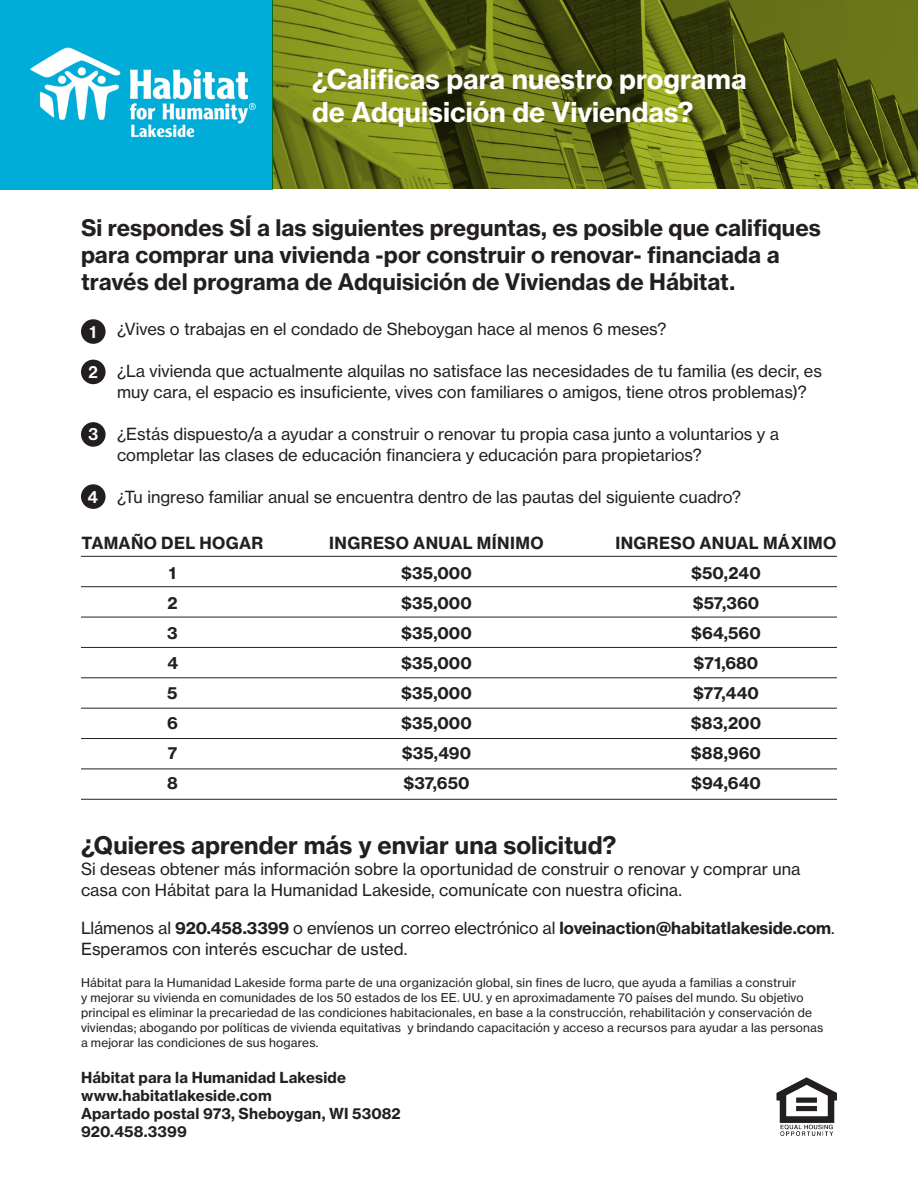
<style>
.page{position:relative;width:918px;height:1188px;background:#fff}
.page>*{position:absolute;margin:0;border:0;box-sizing:border-box;transform-origin:0 0}
.t1{font:27px/33px "N Haas Grotesk TX Pro 75 Bd";color:#fff}
.t2{font:24px "N Haas Grotesk TX Pro 75 Bd";color:#231f20}
.t3{font:22.5px/27px "N Haas Grotesk TX Pro 75 Bd";color:#231f20}
.t4{font:16.5px/21px "N Haas Grotesk TX Pro 55 Rg";color:#231f20}
.t5{font:16.5px "N Haas Grotesk TX Pro 75 Bd";letter-spacing:.01em;color:#231f20}
.t6{font:16.5px "N Haas Grotesk DS Pro 65 Md";color:#fff}
.t7{font:15px "N Haas Grotesk TX Pro 75 Bd";letter-spacing:.01em;color:#231f20}
.t8{font:12px/15px "N Haas Grotesk TX Pro 55 Rg";letter-spacing:.015em;color:#231f20}
.s1{font-family:"N Haas Grotesk TX Pro 75 Bd"}
</style>
<div class="page">
<svg style="left:0;top:0;width:272px;height:189px;background:#1eb6dc"></svg>
<svg style="left:272px;top:0;width:646px;height:189px;background:#616c16"></svg>
<div style="left:81px;top:319px;width:25px;height:25px;background:#231f20;border-radius:50%"></div>
<div style="left:81px;top:360px;width:25px;height:24px;background:#231f20;border-radius:50%"></div>
<div style="left:81px;top:422px;width:25px;height:25px;background:#231f20;border-radius:50%"></div>
<div style="left:81px;top:484px;width:25px;height:25px;background:#231f20;border-radius:50%"></div>
<img style="left:776px;top:1077px;width:61px;height:59px">
<hr style="left:81px;top:556px;width:756px;height:1px;background:#231f20">
<hr style="left:81px;top:586px;width:756px;height:1px;background:#231f20">
<hr style="left:81px;top:617px;width:756px;height:1px;background:#231f20">
<hr style="left:81px;top:647px;width:756px;height:1px;background:#231f20">
<hr style="left:81px;top:677px;width:756px;height:1px;background:#231f20">
<hr style="left:81px;top:708px;width:756px;height:1px;background:#231f20">
<hr style="left:81px;top:738px;width:756px;height:1px;background:#231f20">
<hr style="left:81px;top:769px;width:756px;height:1px;background:#231f20">
<hr style="left:81px;top:799px;width:756px;height:1px;background:#231f20">
<p class="t1" style="left:312px;top:62px;width:436px">¿Calificas para nuestro programa de Adquisición de Viviendas?</p>
<p class="t3" style="left:81px;top:214px;width:742px">Si respondes SÍ a las siguientes preguntas, es posible que califiques para comprar una vivienda -por construir o renovar- financiada a través del programa de Adquisición de Viviendas de Hábitat.</p>
<p class="t4" style="left:117px;top:318px;width:551px">¿Vives o trabajas en el condado de Sheboygan hace al menos 6 meses?</p>
<p class="t4" style="left:117px;top:360px;width:706px">¿La vivienda que actualmente alquilas no satisface las necesidades de tu familia (es decir, es muy cara, el espacio es insuficiente, vives con familiares o amigos, tiene otros problemas)?</p>
<p class="t4" style="left:117px;top:423px;width:664px">¿Estás dispuesto/a a ayudar a construir o renovar tu propia casa junto a voluntarios y a completar las clases de educación financiera y educación para propietarios?</p>
<p class="t4" style="left:117px;top:486px;width:626px">¿Tu ingreso familiar anual se encuentra dentro de las pautas del siguiente cuadro?</p>
<p class="t6" style="left:90px;top:322px;width:8px">1</p>
<p class="t6" style="left:89px;top:362px;width:11px">2</p>
<p class="t6" style="left:88px;top:425px;width:11px">3</p>
<p class="t6" style="left:88px;top:487px;width:12px">4</p>
<p class="t5" style="left:82px;top:532px;width:183px">TAMAÑO DEL HOGAR</p>
<p class="t5" style="left:329px;top:532px;width:216px">INGRESO ANUAL MÍNIMO</p>
<p class="t5" style="left:615px;top:532px;width:222px">INGRESO ANUAL MÁXIMO</p>
<p class="t5" style="left:169px;top:562px;width:9px">1</p>
<p class="t5" style="left:401px;top:562px;width:72px">$35,000</p>
<p class="t5" style="left:691px;top:562px;width:71px">$50,240</p>
<p class="t5" style="left:167px;top:592px;width:12px">2</p>
<p class="t5" style="left:401px;top:592px;width:72px">$35,000</p>
<p class="t5" style="left:693px;top:592px;width:68px">$57,360</p>
<p class="t5" style="left:167px;top:622px;width:12px">3</p>
<p class="t5" style="left:401px;top:622px;width:72px">$35,000</p>
<p class="t5" style="left:691px;top:622px;width:71px">$64,560</p>
<p class="t5" style="left:167px;top:652px;width:12px">4</p>
<p class="t5" style="left:401px;top:652px;width:72px">$35,000</p>
<p class="t5" style="left:694px;top:652px;width:66px">$71,680</p>
<p class="t5" style="left:167px;top:682px;width:12px">5</p>
<p class="t5" style="left:401px;top:682px;width:72px">$35,000</p>
<p class="t5" style="left:693px;top:682px;width:67px">$77,440</p>
<p class="t5" style="left:167px;top:712px;width:12px">6</p>
<p class="t5" style="left:401px;top:712px;width:72px">$35,000</p>
<p class="t5" style="left:691px;top:712px;width:72px">$83,200</p>
<p class="t5" style="left:168px;top:742px;width:11px">7</p>
<p class="t5" style="left:402px;top:742px;width:71px">$35,490</p>
<p class="t5" style="left:691px;top:742px;width:72px">$88,960</p>
<p class="t5" style="left:167px;top:772px;width:12px">8</p>
<p class="t5" style="left:403px;top:772px;width:68px">$37,650</p>
<p class="t5" style="left:691px;top:772px;width:71px">$94,640</p>
<p class="t2" style="left:81px;top:830px;width:537px">¿Quieres aprender más y enviar una solicitud?</p>
<p class="t4" style="left:81px;top:859px;width:721px">Si deseas obtener más información sobre la oportunidad de construir o renovar y comprar una casa con Hábitat para la Humanidad Lakeside, comunícate con nuestra oficina.</p>
<p class="t4" style="left:81px;top:917px;width:755px">Llámenos al <span class="s1">920.458.3399</span> o envíenos un correo electrónico al <span class="s1">loveinaction@habitatlakeside.com</span>.<br>Esperamos con interés escuchar de usted.</p>
<p class="t8" style="left:81px;top:975px;width:744px">Hábitat para la Humanidad Lakeside forma parte de una organización global, sin fines de lucro, que ayuda a familias a construir<br>y mejorar su vivienda en comunidades de los 50 estados de los EE. UU. y en aproximadamente 70 países del mundo. Su objetivo principal es eliminar la precariedad de las condiciones habitacionales, en base a la construcción, rehabilitación y conservación de viviendas; abogando por políticas de vivienda equitativas y brindando capacitación y acceso a recursos para ayudar a las personas a mejorar las condiciones de sus hogares.</p>
<p class="t7" style="left:81px;top:1068px;width:267px">Hábitat para la Humanidad Lakeside</p>
<p class="t7" style="left:81px;top:1086px;width:192px">www.habitatlakeside.com</p>
<p class="t7" style="left:81px;top:1104px;width:321px">Apartado postal 973, Sheboygan, WI 53082</p>
<p class="t7" style="left:81px;top:1122px;width:107px">920.458.3399</p>
</div>
